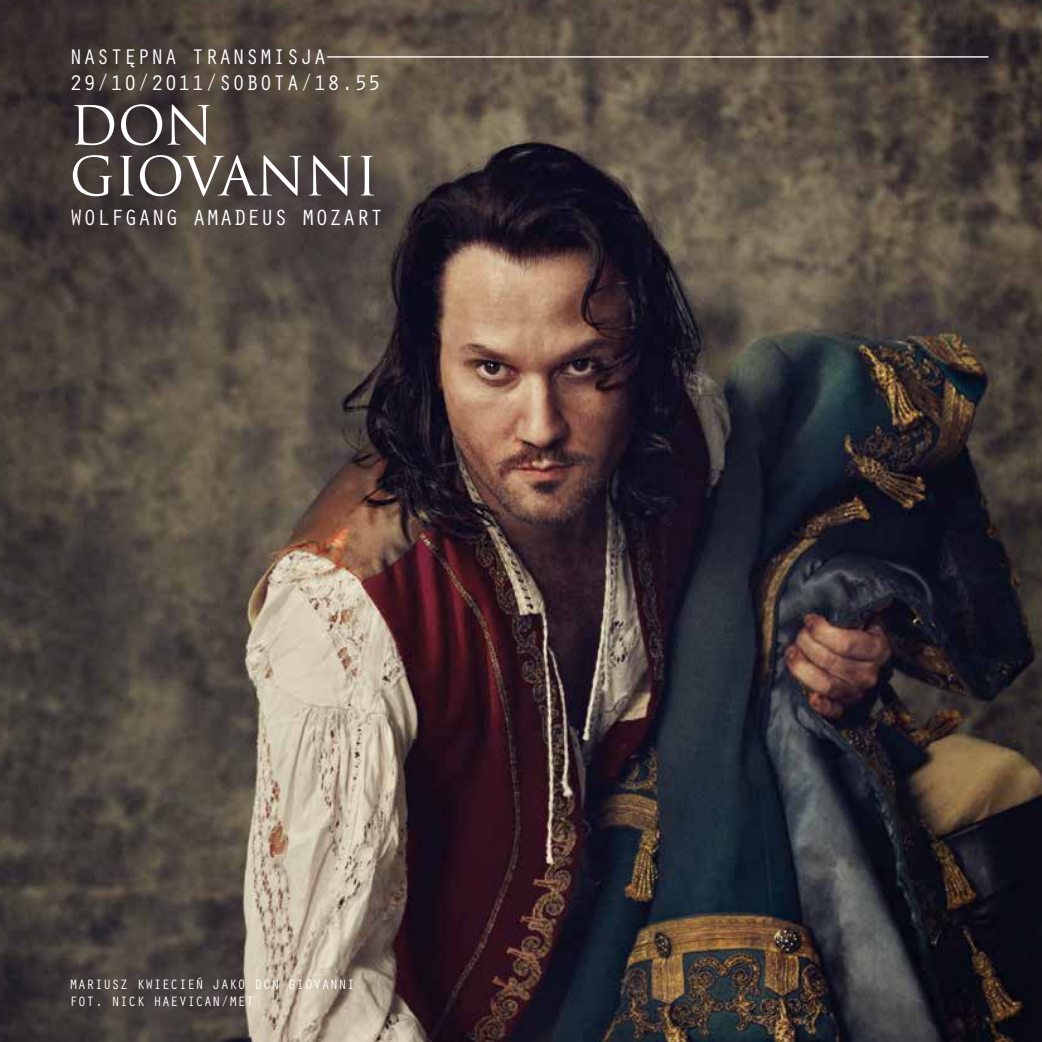
<style>
.page{position:relative;width:1042px;height:1042px;background:#fff}
.page>*{position:absolute;margin:0;border:0;box-sizing:border-box;transform-origin:0 0}
.t1{font:52.5px/50.8px "Trajan Pro";color:#fff}
.t2{font:500 22.75px "Orator Pl";color:#fff}
.t3{font:500 21.88px/26.2px "Orator Pl";letter-spacing:.02em;color:#fff}
.t4{font:500 14px/16.8px "Orator Pl";color:#fff}
</style>
<div class="page">
<img style="left:0;top:0;width:1042px;height:1042px">
<hr style="left:327px;top:56px;width:661px;height:2px;background:#fff">
<h3 class="t3" style="left:69px;top:43px;width:313px">NASTĘPNA TRANSMISJA<br>29/10/2011/SOBOTA/18.55</h3>
<h1 class="t1" style="left:69px;top:100px;width:310px">DON<br>GIOVANNI</h1>
<h2 class="t2" style="left:69px;top:201px;width:315px">WOLFGANG AMADEUS MOZART</h2>
<p class="t4" style="left:69px;top:975px;width:287px">MARIUSZ KWIECIEŃ JAKO DON GIOVANNI<br>FOT. NICK HAEVICAN/MET</p>
</div>
